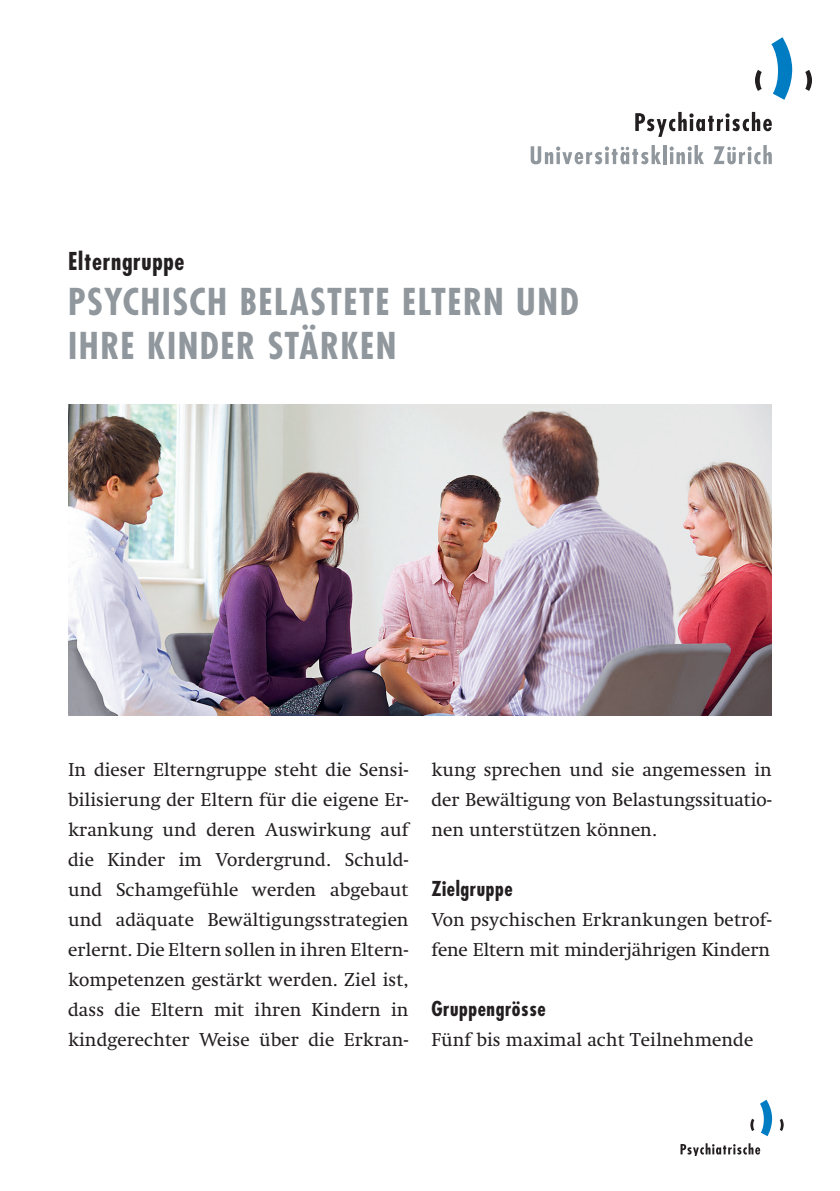
<style>
.page{position:relative;width:840px;height:1191px;background:#fff}
.page>*{position:absolute;margin:0;border:0;box-sizing:border-box;transform-origin:0 0}
.t1{font:700 condensed 36px/44px "Futura Std";letter-spacing:.04em;color:#90979d}
.t2{font:700 condensed 24px "Futura Std";letter-spacing:.03em;color:#231f20}
.t3{font:700 condensed 20px "Futura Std";letter-spacing:.03em;color:#231f20}
.t4{font:19px/30px "Swift LT Std";color:#231f20;text-align:justify}
</style>
<div class="page">
<img style="left:68px;top:404px;width:703px;height:311px">
<svg style="left:755px;top:70px;width:6px;height:21px"></svg>
<svg style="left:805px;top:70px;width:6px;height:21px"></svg>
<svg style="left:771px;top:37px;width:21px;height:63px"></svg>
<svg style="left:635px;top:112px;width:136px;height:25px"></svg>
<svg style="left:530px;top:145px;width:130px;height:19px"></svg>
<hr style="left:663px;top:145px;width:3px;height:19px;background:#90979d">
<svg style="left:669px;top:145px;width:34px;height:19px"></svg>
<svg style="left:713px;top:145px;width:58px;height:19px"></svg>
<svg style="left:779px;top:1118px;width:4px;height:13px"></svg>
<svg style="left:750px;top:1099px;width:21px;height:37px"></svg>
<svg style="left:680px;top:1143px;width:79px;height:12px"></svg>
<p class="t2" style="left:68px;top:246px;width:118px">Elterngruppe</p>
<h1 class="t1" style="left:68px;top:280px;width:512px">PSYCHISCH BELASTETE ELTERN UND<br>IHRE KINDER STÄRKEN</h1>
<p class="t4" style="left:68px;top:754px;width:342px">In dieser Elterngruppe steht die Sensi&shy;bilisierung der Eltern für die eigene Er&shy;krankung und deren Auswirkung auf die Kinder im Vordergrund. Schuld&shy;und Schamgefühle werden abgebaut und adäquate Bewältigungsstrategien erlernt. Die Eltern sollen in ihren Eltern&shy;kompetenzen gestärkt werden. Ziel ist, dass die Eltern mit ihren Kindern in kindgerechter Weise über die Erkran-</p>
<p class="t4" style="left:431px;top:754px;width:342px">kung sprechen und sie angemessen in der Bewältigung von Belastungssituatio&shy;nen unterstützen können.</p>
<p class="t3" style="left:431px;top:876px;width:83px">Zielgruppe</p>
<p class="t4" style="left:431px;top:904px;width:342px">Von psychischen Erkrankungen betrof&shy;fene Eltern mit minderjährigen Kindern</p>
<p class="t3" style="left:431px;top:996px;width:116px">Gruppengrösse</p>
<p class="t4" style="left:431px;top:1024px;width:323px">Fünf bis maximal acht Teilnehmende</p>
</div>
